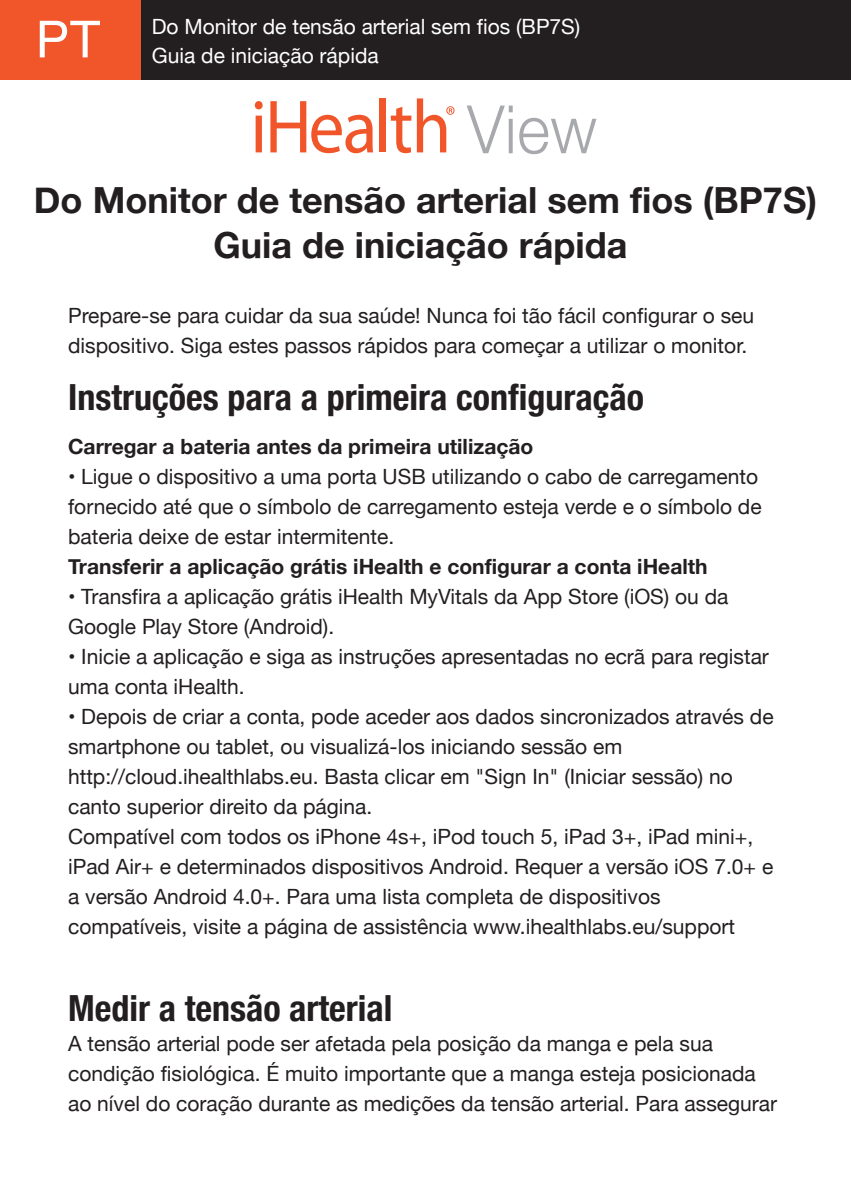
<style>
.page{position:relative;width:851px;height:1191px;background:#fff}
.page>*{position:absolute;margin:0;border:0;box-sizing:border-box;transform-origin:0 0}
.t1{font:51px "Helvetica";color:#fff}
.t2{font:700 36px/45px "Helvetica Neue";color:#231f20;text-align:center}
.t3{font:700 condensed 36px "Helvetica Neue";color:#231f20}
.t4{font:21px/30px "Helvetica Neue";color:#231f20}
.t5{font:700 21px "Helvetica Neue";color:#231f20}
.t6{font:21px/28.2px "Helvetica Neue";color:#fff}
</style>
<div class="page">
<div style="left:0;top:0;width:142px;height:80px;background:#f1562b"></div>
<div style="left:142px;top:0;width:708px;height:80px;background:#231f20"></div>
<div style="left:255px;top:116px;width:7px;height:36px;background:#f1562b"></div>
<div style="left:255px;top:101px;width:7px;height:8px;background:#f1562b;border-radius:50%"></div>
<svg style="left:270px;top:101px;width:103px;height:52px"></svg>
<div style="left:379px;top:98px;width:7px;height:54px;background:#f1562b"></div>
<svg style="left:391px;top:107px;width:20px;height:46px"></svg>
<svg style="left:417px;top:98px;width:37px;height:54px"></svg>
<svg style="left:467px;top:106px;width:45px;height:47px"></svg>
<svg style="left:519px;top:118px;width:77px;height:36px"></svg>
<h1 class="t1" style="left:35px;top:18px;width:67px">PT</h1>
<p class="t6" style="left:152px;top:13px;width:430px">Do Monitor de tensão arterial sem fios (BP7S)<br>Guia de iniciação rápida</p>
<h2 class="t2" style="left:34px;top:177px;width:784px">Do Monitor de tensão arterial sem fios (BP7S)<br>Guia de iniciação rápida</h2>
<p class="t4" style="left:68px;top:300px;width:687px">Prepare-se para cuidar da sua saúde! Nunca foi tão fácil configurar o seu dispositivo. Siga estes passos rápidos para começar a utilizar o monitor.</p>
<h2 class="t3" style="left:68px;top:375px;width:577px">Instruções para a primeira configuração</h2>
<p class="t5" style="left:68px;top:433px;width:466px">Carregar a bateria antes da primeira utilização</p>
<p class="t4" style="left:68px;top:461px;width:695px">• Ligue o dispositivo a uma porta USB utilizando o cabo de carregamento fornecido até que o símbolo de carregamento esteja verde e o símbolo de bateria deixe de estar intermitente.</p>
<p class="t5" style="left:68px;top:553px;width:641px">Transferir a aplicação grátis iHealth e configurar a conta iHealth</p>
<p class="t4" style="left:68px;top:581px;width:661px">• Transfira a aplicação grátis iHealth MyVitals da App Store (iOS) ou da<br>Google Play Store (Android).</p>
<p class="t4" style="left:68px;top:641px;width:702px">• Inicie a aplicação e siga as instruções apresentadas no ecrã para registar uma conta iHealth.</p>
<p class="t4" style="left:68px;top:701px;width:707px">• Depois de criar a conta, pode aceder aos dados sincronizados através de smartphone ou tablet, ou visualizá-los iniciando sessão em http://cloud.ihealthlabs.eu. Basta clicar em "Sign In" (Iniciar sessão) no canto superior direito da página.<br>Compatível com todos os iPhone 4s+, iPod touch 5, iPad 3+, iPad mini+, iPad Air+ e determinados dispositivos Android. Requer a versão iOS 7.0+ e a versão Android 4.0+. Para uma lista completa de dispositivos compatíveis, visite a página de assistência www.ihealthlabs.eu/support</p>
<h2 class="t3" style="left:68px;top:986px;width:326px">Medir a tensão arterial</h2>
<p class="t4" style="left:68px;top:1028px;width:710px">A tensão arterial pode ser afetada pela posição da manga e pela sua condição fisiológica. É muito importante que a manga esteja posicionada ao nível do coração durante as medições da tensão arterial. Para assegurar</p>
</div>
